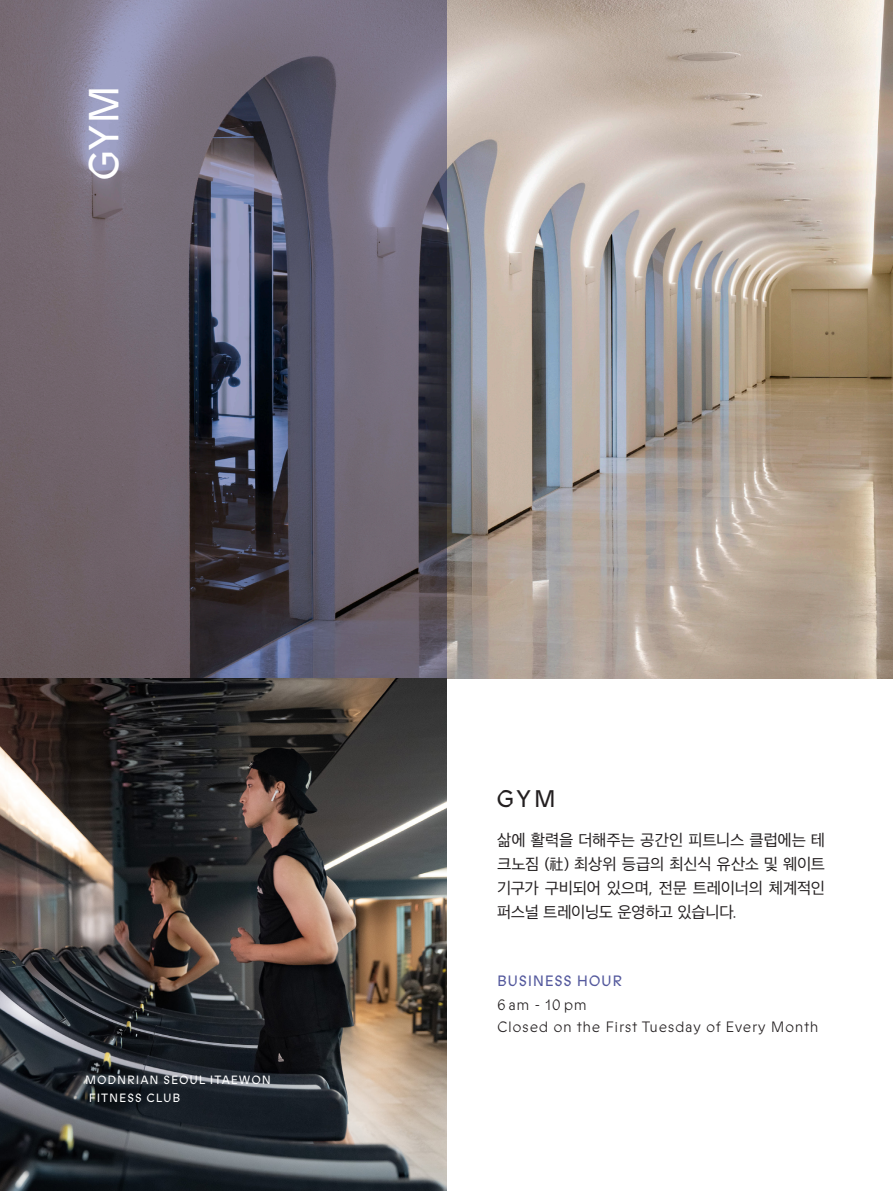
<style>
.page{position:relative;width:893px;height:1191px;background:#fff}
.page>*{position:absolute;margin:0;border:0;box-sizing:border-box;transform-origin:0 0}
.t1{font:42px "ABC Prophet";color:#fff}
.t2{font:24px "ABC Prophet";color:#231f20}
.t3{font:16.5px/24px "Apple SD Gothic Neo";letter-spacing:-.02em;color:#231f20;text-align:justify}
.t4{font:300 15px "ABC Prophet";letter-spacing:.04em;color:#231f20}
.t5{font:15px "ABC Prophet";letter-spacing:.04em;color:#54599d}
.t6{font:12px "ABC Prophet";letter-spacing:.075em;color:#fff}
</style>
<div class="page">
<img style="left:446px;top:0;width:447px;height:678px">
<svg style="left:0;top:0;width:446px;height:678px;background:#66606e"></svg>
<img style="left:0;top:678px;width:446px;height:513px">
<p class="t1" style="left:78px;top:181px;width:97px;rotate:-90deg">GYM</p>
<p class="t6" style="left:85px;top:1072px;width:187px">MODNRIAN SEOUL ITAEWON</p>
<p class="t6" style="left:89px;top:1090px;width:93px">FITNESS CLUB</p>
<p class="t2" style="left:496px;top:784px;width:61px">GYM</p>
<p class="t3" style="left:497px;top:829px;width:330px">삶에 활력을 더해주는 공간인 피트니스 클럽에는 테 크노짐 (社) 최상위 등급의 최신식 유산소 및 웨이트 기구가 구비되어 있으며, 전문 트레이너의 체계적인 퍼스널 트레이닝도 운영하고 있습니다.</p>
<p class="t5" style="left:497px;top:971px;width:127px">BUSINESS HOUR</p>
<p class="t4" style="left:497px;top:996px;width:91px">6 am - 10 pm</p>
<p class="t4" style="left:497px;top:1018px;width:323px">Closed on the First Tuesday of Every Month</p>
</div>
